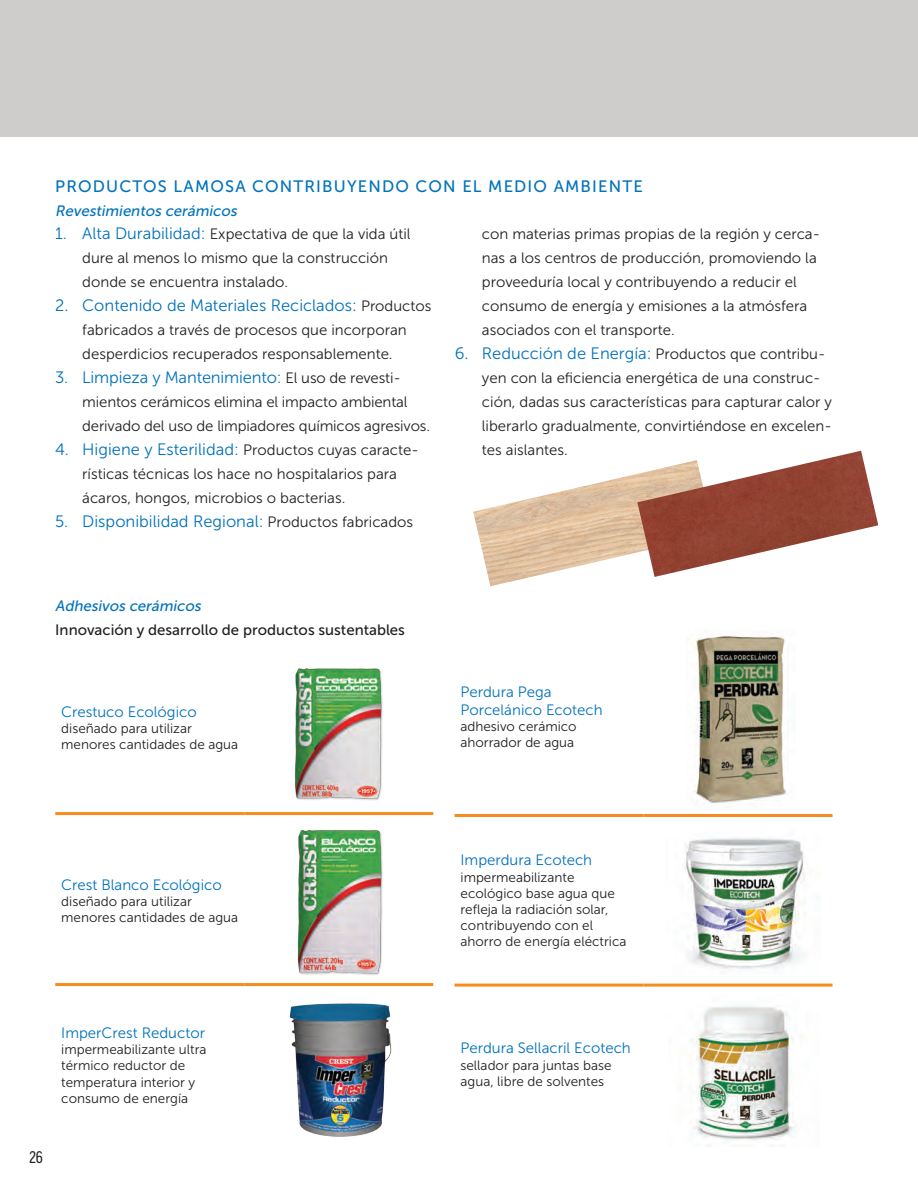
<style>
.page{position:relative;width:918px;height:1188px;background:#fff}
.page>*{position:absolute;margin:0;border:0;box-sizing:border-box;transform-origin:0 0}
.t1{font:condensed 18px "Good Headline Pro";color:#231f20}
.t2{font:16.5px "Museo Sans 300";color:#0072bc}
.texto_subtitulo{font:16.5px "Museo Sans 500";letter-spacing:.07em;color:#0072bc}
.t3{font:15px/24px "Museo Sans 300";color:#231f20}
.Body_text{font:15px "Museo Sans 300";color:#0072bc}
.Body_text-2{font:15px "Museo Sans 500";color:#231f20}
.Body_text-3{font:italic 15px "Museo Sans 500";color:#0072bc}
.Body_text-4{font:13.5px/16.2px "Museo Sans 300";color:#231f20}
.s1{font-size:16.5px;color:#0072bc}
.s2{font-size:15px;color:#231f20}
</style>
<div class="page">
<div style="left:0;top:0;width:918px;height:136px;background:#cfcdcc"></div>
<hr style="left:55px;top:812px;width:189px;height:3px;background:#f68b1f">
<hr style="left:244px;top:812px;width:189px;height:3px;background:#f68b1f">
<hr style="left:55px;top:983px;width:189px;height:3px;background:#f68b1f">
<hr style="left:244px;top:983px;width:189px;height:3px;background:#f68b1f">
<hr style="left:455px;top:814px;width:189px;height:3px;background:#f68b1f">
<hr style="left:644px;top:814px;width:189px;height:3px;background:#f68b1f">
<hr style="left:455px;top:984px;width:189px;height:3px;background:#f68b1f">
<hr style="left:644px;top:984px;width:189px;height:3px;background:#f68b1f">
<img style="left:473px;top:474px;width:164px;height:112px">
<img style="left:637px;top:451px;width:241px;height:126px">
<img style="left:685px;top:837px;width:121px;height:133px">
<img style="left:693px;top:635px;width:93px;height:169px">
<img style="left:690px;top:1006px;width:104px;height:140px">
<img style="left:297px;top:830px;width:86px;height:145px">
<img style="left:295px;top:668px;width:88px;height:133px">
<img style="left:289px;top:1003px;width:103px;height:134px">
<p class="texto_subtitulo" style="left:55px;top:177px;width:589px">PRODUCTOS LAMOSA CONTRIBUYENDO CON EL MEDIO AMBIENTE</p>
<p class="Body_text-3" style="left:55px;top:202px;width:186px">Revestimientos cerámicos</p>
<p class="t3" style="left:82px;top:222px;width:330px;text-indent:-27px"><span class="s1">1. Alta Durabilidad:</span> Expectativa de que la vida útil dure al menos lo mismo que la construcción donde se encuentra instalado.</p>
<p class="t2" style="left:55px;top:296px;width:378px">2. Contenido de Materiales Reciclados: <span class="s2">Productos</span></p>
<p class="t3" style="left:82px;top:318px;width:326px">fabricados a través de procesos que incorporan desperdicios recuperados responsablemente.</p>
<p class="t2" style="left:55px;top:368px;width:347px">3. Limpieza y Mantenimiento: <span class="s2">El uso de revesti-</span></p>
<p class="t3" style="left:82px;top:390px;width:349px">mientos cerámicos elimina el impacto ambiental derivado del uso de limpiadores químicos agresivos.</p>
<p class="t2" style="left:55px;top:440px;width:365px">4. Higiene y Esterilidad: <span class="s2">Productos cuyas caracte-</span></p>
<p class="t3" style="left:82px;top:462px;width:316px">rísticas técnicas los hace no hospitalarios para ácaros, hongos, microbios o bacterias.</p>
<p class="t2" style="left:55px;top:512px;width:359px">5. Disponibilidad Regional: <span class="s2">Productos fabricados</span></p>
<p class="t3" style="left:482px;top:222px;width:340px">con materias primas propias de la región y cerca&shy;nas a los centros de producción, promoviendo la proveeduría local y contribuyendo a reducir el consumo de energía y emisiones a la atmósfera asociados con el transporte.</p>
<p class="t2" style="left:455px;top:344px;width:372px">6. Reducción de Energía: <span class="s2">Productos que contribu-</span></p>
<p class="t3" style="left:482px;top:366px;width:352px">yen con la eficiencia energética de una construc&shy;ción, dadas sus características para capturar calor y liberarlo gradualmente, convirtiéndose en excelen&shy;tes aislantes.</p>
<p class="Body_text-3" style="left:55px;top:598px;width:150px">Adhesivos cerámicos</p>
<p class="Body_text-2" style="left:55px;top:622px;width:351px">Innovación y desarrollo de productos sustentables</p>
<p class="Body_text" style="left:61px;top:703px;width:137px">Crestuco Ecológico</p>
<p class="Body_text-4" style="left:61px;top:720px;width:179px">diseñado para utilizar menores cantidades de agua</p>
<p class="Body_text" style="left:461px;top:683px;width:93px">Perdura Pega</p>
<p class="Body_text" style="left:461px;top:701px;width:144px">Porcelánico Ecotech</p>
<p class="Body_text-4" style="left:461px;top:718px;width:118px">adhesivo cerámico ahorrador de agua</p>
<p class="Body_text" style="left:61px;top:877px;width:162px">Crest Blanco Ecológico</p>
<p class="Body_text-4" style="left:61px;top:894px;width:179px">diseñado para utilizar menores cantidades de agua</p>
<p class="t1" style="left:29px;top:1148px;width:15px">26</p>
<p class="Body_text" style="left:61px;top:1025px;width:145px">ImperCrest Reductor</p>
<p class="Body_text-4" style="left:61px;top:1042px;width:147px">impermeabilizante ultra térmico reductor de temperatura interior y consumo de energía</p>
<p class="Body_text" style="left:461px;top:852px;width:133px">Imperdura Ecotech</p>
<p class="Body_text-4" style="left:461px;top:869px;width:167px">impermeabilizante ecológico base agua que refleja la radiación solar, contribuyendo con el ahorro de energía eléctrica</p>
<p class="Body_text" style="left:461px;top:1040px;width:172px">Perdura Sellacril Ecotech</p>
<p class="Body_text-4" style="left:461px;top:1057px;width:152px">sellador para juntas base agua, libre de solventes</p>
</div>
